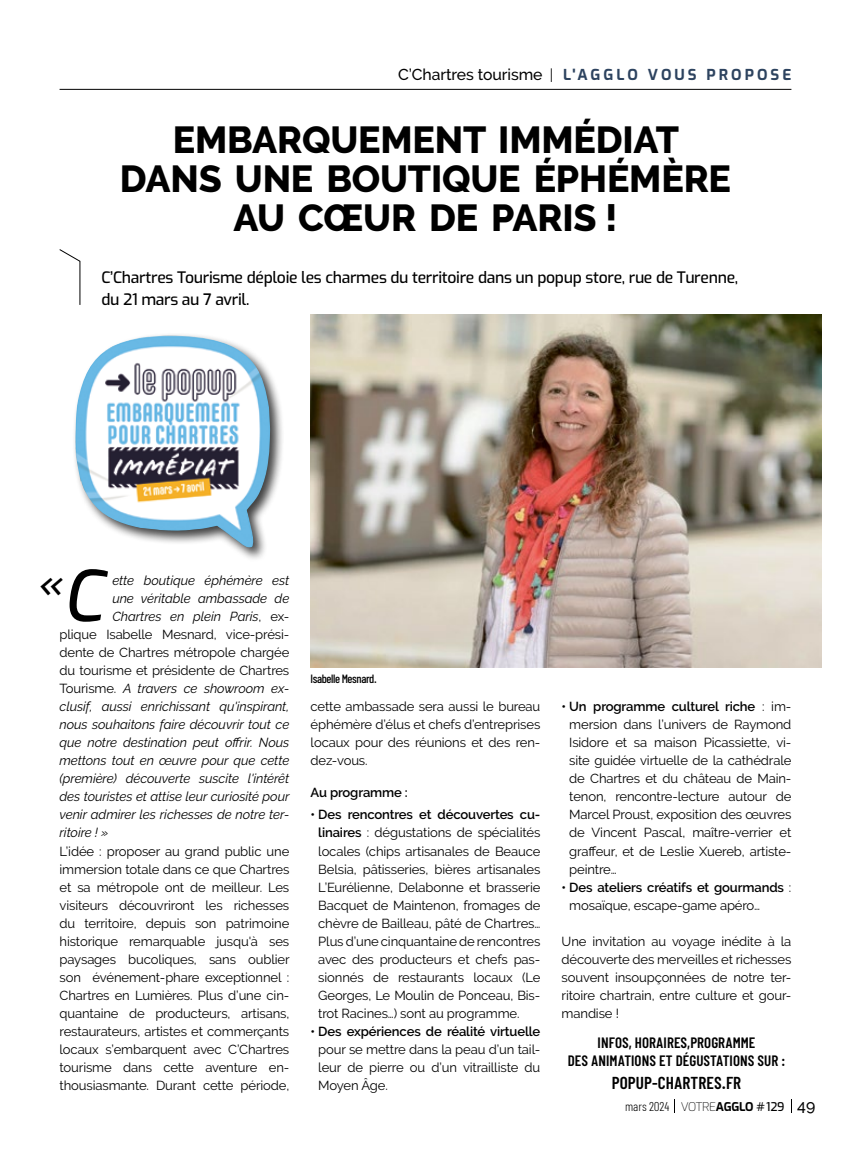
<style>
.page{position:relative;width:851px;height:1149px;background:#fff}
.page>*{position:absolute;margin:0;border:0;box-sizing:border-box;transform-origin:0 0}
.t1{font:italic 500 40.95px "Exo";color:#000}
.t2{font:800 37.5px/39px "Raleway";letter-spacing:-.005em;color:#000;text-align:center}
.t3{font:600 17.25px "Barlow Condensed";letter-spacing:.005em;color:#000}
.t4{font:500 15.75px/21.8px "Exo";letter-spacing:-.02em;color:#000}
.t5{font:500 15.75px "Raleway";letter-spacing:-.005em;color:#000}
.t6{font:600 15px/18px "Barlow Condensed";letter-spacing:.005em;color:#000;text-align:center}
.t7{font:13.05px/18px "Raleway";letter-spacing:-.01em;color:#000;text-align:justify}
.t8{font:italic 13.05px "Raleway";letter-spacing:-.005em;color:#000}
.t9{font:600 13.05px/18px "Raleway";letter-spacing:-.01em;color:#000}
.t10{font:300 12.75px "Barlow Condensed";color:#000}
.t11{font:500 12px "Barlow Condensed";letter-spacing:-.03em;color:#000}
.s1{font-weight:400;font-size:15px}
.s2{font-family:"Exo";font-weight:700;font-size:15px;color:#2d435f}
.s3{font-size:70.2px}
.s4{font-style:normal}
.s5{font-weight:600}
.s6{font-weight:400}
.s7{font-family:"Exo";font-weight:200;font-size:12px}
.s8{font-family:"Exo";font-weight:700;font-size:12px}
.s9{font-family:"Exo";font-weight:500;font-size:12px}
.s10{font-family:"Raleway";font-weight:500;font-size:15.75px}
</style>
<div class="page">
<hr style="left:60px;top:89px;width:731px;height:1px;background:#000">
<img style="left:310px;top:314px;width:511px;height:353px">
<svg style="left:674px;top:1099px;width:1px;height:13px"></svg>
<div style="left:72px;top:332px;width:213px;height:230px;background:#000;opacity:.75"></div>
<img style="left:75px;top:335px;width:195px;height:213px">
<svg style="left:59px;top:249px;width:21px;height:56px"></svg>
<p class="t5" style="left:398px;top:66px;width:395px">C’Chartres tourisme <span class="s1">|</span> <span class="s2">L'A G G L O V O U S P R O P O S E</span></p>
<h2 class="t2" style="left:120px;top:121px;width:612px">EMBARQUEMENT IMMÉDIAT<br>DANS UNE BOUTIQUE ÉPHÉMÈRE<br>AU CŒUR DE PARIS !</h2>
<p class="t4" style="left:101px;top:265px;width:638px">C’Chartres Tourisme déploie les charmes du territoire dans un popup store, rue de Turenne, du 21 mars au 7 avril.</p>
<h1 class="t1" style="left:37px;top:552px;width:68px">«<span class="s3">C</span></h1>
<p class="t8" style="left:112px;top:573px;width:178px">ette boutique éphémère est</p>
<p class="t8" style="left:112px;top:591px;width:178px">une véritable ambassade de</p>
<p class="t8" style="left:112px;top:609px;width:178px">Chartres en plein Paris<span class="s4">, ex-</span></p>
<p class="t7" style="left:60px;top:625px;width:231px">plique Isabelle Mesnard, vice-prési-</p>
<p class="t7" style="left:60px;top:643px;width:231px">dente de Chartres métropole chargée</p>
<p class="t7" style="left:60px;top:661px;width:231px">du tourisme et présidente de Chartres</p>
<p class="t8" style="left:60px;top:681px;width:231px"><span class="s4">Tourisme.</span> A travers ce showroom ex-</p>
<p class="t8" style="left:60px;top:699px;width:231px">clusif, aussi enrichissant qu'inspirant,</p>
<p class="t8" style="left:60px;top:717px;width:231px">nous souhaitons faire découvrir tout ce</p>
<p class="t8" style="left:60px;top:735px;width:231px">que notre destination peut offrir. Nous</p>
<p class="t8" style="left:60px;top:753px;width:231px">mettons tout en œuvre pour que cette</p>
<p class="t8" style="left:60px;top:771px;width:231px">(première) découverte suscite l'intérêt</p>
<p class="t8" style="left:60px;top:789px;width:231px">des touristes et attise leur curiosité pour</p>
<p class="t8" style="left:60px;top:807px;width:231px">venir admirer les richesses de notre ter-</p>
<p class="t8" style="left:60px;top:825px;width:50px">ritoire ! »</p>
<p class="t7" style="left:60px;top:841px;width:231px">L’idée : proposer au grand public une immersion totale dans ce que Chartres et sa métropole ont de meilleur. Les visiteurs découvriront les richesses du territoire, depuis son patrimoine historique remarquable jusqu'à ses paysages bucoliques, sans oublier son événement-phare exceptionnel :<br>Chartres en Lumières. Plus d’une cin&shy;quantaine de producteurs, artisans, restaurateurs, artistes et commerçants locaux s’embarquent avec C’Chartres tourisme dans cette aventure en&shy;thousiasmante. Durant cette période,</p>
<p class="t11" style="left:310px;top:671px;width:68px">Isabelle Mesnard.</p>
<p class="t7" style="left:310px;top:697px;width:231px">cette ambassade sera aussi le bureau éphémère d’élus et chefs d’entreprises locaux pour des réunions et des ren&shy;dez-vous.</p>
<p class="t9" style="left:310px;top:783px;width:99px">Au programme :</p>
<p class="t7" style="left:318px;top:805px;width:223px;text-indent:-8px"><span class="s5">• Des rencontres et découvertes cu&shy;linaires</span> : dégustations de spécialités locales (chips artisanales de Beauce Belsia, pâtisseries, bières artisanales L’Eurélienne, Delabonne et brasserie Bacquet de Maintenon, fromages de chèvre de Bailleau, pâté de Chartres… Plus d’une cinquantaine de rencontres avec des producteurs et chefs pas&shy;sionnés de restaurants locaux (Le Georges, Le Moulin de Ponceau, Bis&shy;trot Racines…) sont au programme.</p>
<p class="t9" style="left:310px;top:1021px;width:231px">• Des expériences de réalité virtuelle</p>
<p class="t7" style="left:318px;top:1039px;width:223px">pour se mettre dans la peau d’un tail&shy;leur de pierre ou d’un vitrailliste du Moyen Âge.</p>
<p class="t7" style="left:569px;top:697px;width:223px;text-indent:-8px"><span class="s5">• Un programme culturel riche</span> : im&shy;mersion dans l’univers de Raymond Isidore et sa maison Picassiette, vi&shy;site guidée virtuelle de la cathédrale de Chartres et du château de Main&shy;tenon, rencontre-lecture autour de Marcel Proust, exposition des œuvres de Vincent Pascal, maître-verrier et graffeur, et de Leslie Xuereb, artiste&shy;peintre…</p>
<p class="t9" style="left:569px;top:877px;width:223px;text-indent:-8px">• Des ateliers créatifs et gourmands <span class="s6">: mosaïque, escape-game apéro…</span></p>
<p class="t7" style="left:561px;top:931px;width:231px">Une invitation au voyage inédite à la découverte des merveilles et richesses souvent insoupçonnées de notre ter&shy;ritoire chartrain, entre culture et gour&shy;mandise !</p>
<p class="t6" style="left:567px;top:1032px;width:219px">INFOS, HORAIRES,PROGRAMME<br>DES ANIMATIONS ET DÉGUSTATIONS SUR :</p>
<h3 class="t3" style="left:611px;top:1071px;width:131px">POPUP-CHARTRES.FR</h3>
<p class="t10" style="left:625px;top:1098px;width:192px">mars 2024 <span class="s7">VOTRE</span><span class="s8">AGGLO</span> <span class="s9"># 129</span> <span class="s10">49</span></p>
</div>
